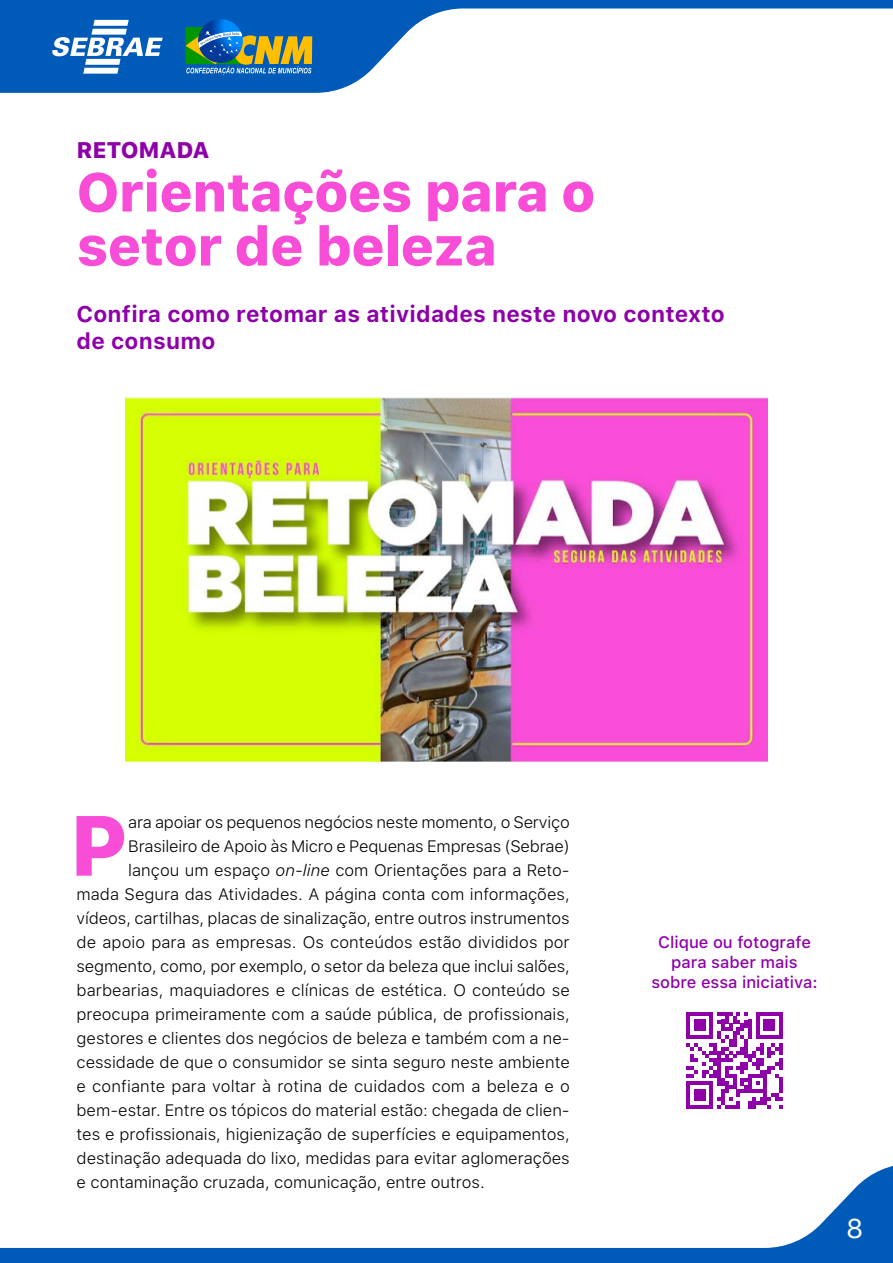
<style>
.page{position:relative;width:893px;height:1263px;background:#fff}
.page>*{position:absolute;margin:0;border:0;box-sizing:border-box;transform-origin:0 0}
.t1{font:800 84.6px "SF Pro Text";color:#f84dd7}
.t2{font:800 54px/54px "SF Pro Text";letter-spacing:-.01em;color:#f84dd7}
.t3{font:27px "SF Pro Text";color:#fff}
.t4{font:700 22.5px/27px "SF Pro Text";letter-spacing:.01em;color:#8e01a9}
.t5{font:800 22.5px "SF Pro Text";letter-spacing:-.01em;color:#8e01a9}
.t6{font:300 16.5px "SF Pro Text";color:#000}
.t7{font:500 16.5px/19.8px "SF Pro Text";color:#8e01a9;text-align:center}
.s1{font-style:italic}
</style>
<div class="page">
<svg style="left:0;top:0;width:893px;height:93px"></svg>
<svg style="left:0;top:1166px;width:893px;height:97px"></svg>
<svg style="left:198px;top:19px;width:45px;height:44px"></svg>
<svg style="left:186px;top:24px;width:126px;height:51px;background:#568580"></svg>
<svg style="left:52px;top:20px;width:111px;height:54px"></svg>
<svg style="left:686px;top:1012px;width:97px;height:96px"></svg>
<img style="left:125px;top:398px;width:643px;height:363px">
<h3 class="t5" style="left:77px;top:137px;width:135px">RETOMADA</h3>
<h2 class="t2" style="left:77px;top:166px;width:520px">Orientações para o setor de beleza</h2>
<h3 class="t4" style="left:77px;top:300px;width:650px">Confira como retomar as atividades neste novo contexto de consumo</h3>
<h1 class="t1" style="left:70px;top:797px;width:60px">P</h1>
<p class="t6" style="left:128px;top:812px;width:443px">ara apoiar os pequenos negócios neste momento, o Serviço</p>
<p class="t6" style="left:128px;top:836px;width:443px">Brasileiro de Apoio às Micro e Pequenas Empresas (Sebrae)</p>
<p class="t6" style="left:128px;top:860px;width:443px">lançou um espaço <span class="s1">on-line</span> com Orientações para a Reto-</p>
<p class="t6" style="left:77px;top:884px;width:495px">mada Segura das Atividades. A página conta com informações,</p>
<p class="t6" style="left:77px;top:908px;width:495px">vídeos, cartilhas, placas de sinalização, entre outros instrumentos</p>
<p class="t6" style="left:77px;top:932px;width:495px">de apoio para as empresas. Os conteúdos estão divididos por</p>
<p class="t6" style="left:77px;top:956px;width:495px">segmento, como, por exemplo, o setor da beleza que inclui salões,</p>
<p class="t6" style="left:77px;top:980px;width:495px">barbearias, maquiadores e clínicas de estética. O conteúdo se</p>
<p class="t6" style="left:77px;top:1004px;width:495px">preocupa primeiramente com a saúde pública, de profissionais,</p>
<p class="t6" style="left:77px;top:1028px;width:495px">gestores e clientes dos negócios de beleza e também com a ne-</p>
<p class="t6" style="left:77px;top:1052px;width:495px">cessidade de que o consumidor se sinta seguro neste ambiente</p>
<p class="t6" style="left:77px;top:1076px;width:495px">e confiante para voltar à rotina de cuidados com a beleza e o</p>
<p class="t6" style="left:77px;top:1100px;width:495px">bem-estar. Entre os tópicos do material estão: chegada de clien-</p>
<p class="t6" style="left:77px;top:1124px;width:495px">tes e profissionais, higienização de superfícies e equipamentos,</p>
<p class="t6" style="left:77px;top:1148px;width:495px">destinação adequada do lixo, medidas para evitar aglomerações</p>
<p class="t6" style="left:77px;top:1172px;width:410px">e contaminação cruzada, comunicação, entre outros.</p>
<p class="t7" style="left:651px;top:933px;width:168px">Clique ou fotografe para saber mais sobre essa iniciativa:</p>
<h3 class="t3" style="left:846px;top:1213px;width:19px">8</h3>
</div>
